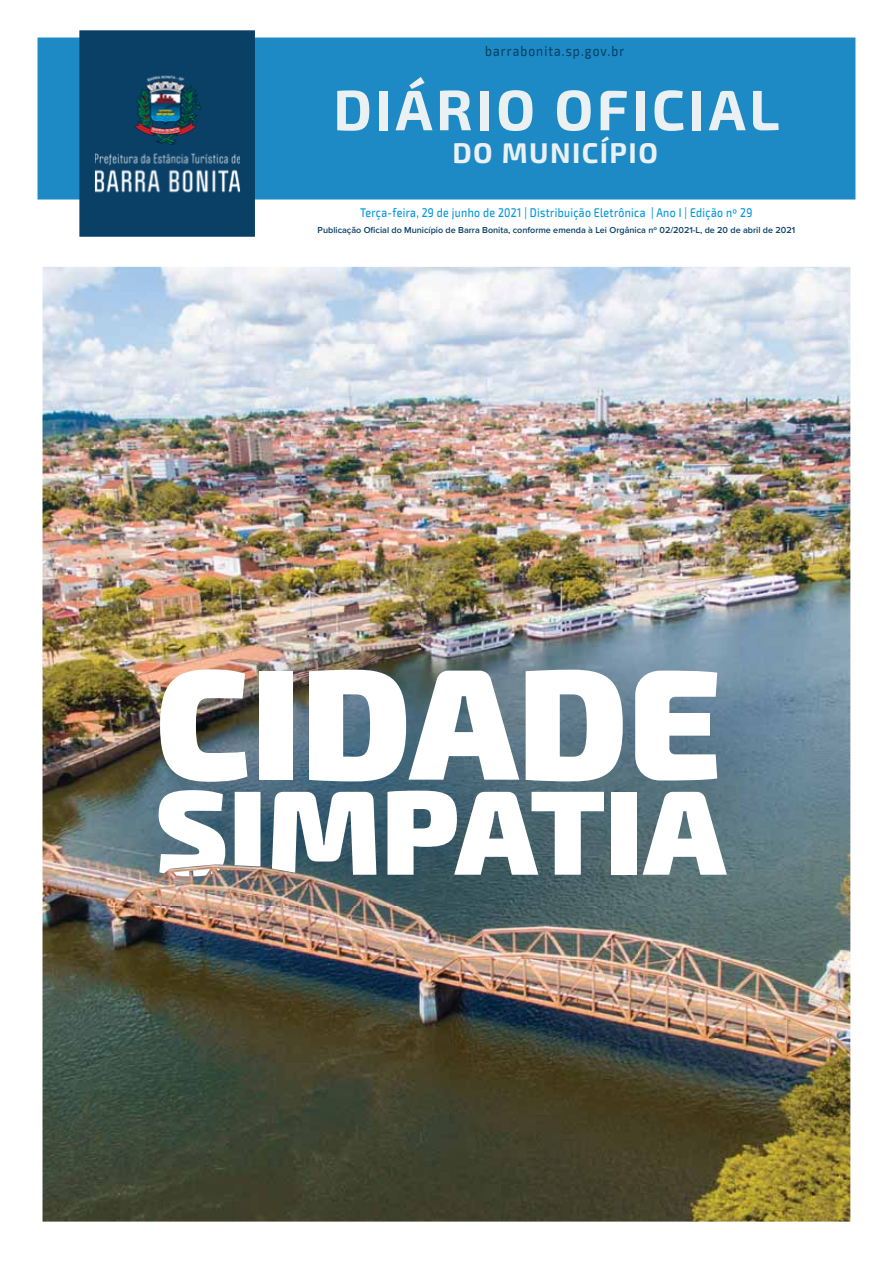
<style>
.page{position:relative;width:893px;height:1263px;background:#fff}
.page>*{position:absolute;margin:0;border:0;box-sizing:border-box;transform-origin:0 0}
.t1{font:700 57px "Exo 2.0";letter-spacing:.06em;color:#ebf0f2}
.t2{font:700 28.5px "Exo 2.0";letter-spacing:.05em;color:#ebf0f2}
.t3{font:500 14.4px "Exo 2.0";letter-spacing:.09em;color:#034468;scale:.83 1}
.t4{font:500 12.6px "Exo 2.0";letter-spacing:.03em;color:#0096db;scale:.83 1}
.t5{font:600 9px "Proxima Nova";color:#0a4066}
</style>
<div class="page">
<div style="left:38px;top:38px;width:817px;height:162px;background:#1d8ac5;border:1px solid #1d8ac5"></div>
<div style="left:79px;top:30px;width:176px;height:207px;background:#0a4066;border:1px solid #0a4066"></div>
<img style="left:95px;top:75px;width:145px;height:118px">
<img style="left:43px;top:267px;width:807px;height:954px">
<img style="left:102px;top:596px;width:692px;height:363px">
<img style="left:160px;top:669px;width:87px;height:113px">
<div style="left:259px;top:671px;width:33px;height:109px;background:#fff"></div>
<svg style="left:526px;top:670px;width:97px;height:111px"></svg>
<svg style="left:635px;top:671px;width:82px;height:109px"></svg>
<svg style="left:309px;top:670px;width:210px;height:111px"></svg>
<svg style="left:387px;top:791px;width:217px;height:84px"></svg>
<div style="left:612px;top:792px;width:25px;height:83px;background:#fff"></div>
<svg style="left:643px;top:792px;width:84px;height:83px"></svg>
<svg style="left:159px;top:790px;width:66px;height:86px"></svg>
<svg style="left:272px;top:792px;width:104px;height:83px"></svg>
<svg style="left:235px;top:792px;width:25px;height:74px"></svg>
<h3 class="t3" style="left:485px;top:43px;width:169px">barrabonita.sp.gov.br</h3>
<h1 class="t1" style="left:333px;top:76px;width:448px">DIÁRIO OFICIAL</h1>
<h2 class="t2" style="left:452px;top:135px;width:207px">DO MUNICÍPIO</h2>
<h3 class="t4" style="left:360px;top:205px;width:474px">Terça-feira, 29 de junho de 2021 | Distribuição Eletrônica | Ano I | Edição nº 29</h3>
<p class="t5" style="left:318px;top:223px;width:479px">Publicação Oficial do Município de Barra Bonita, conforme emenda à Lei Orgânica nº 02/2021-L, de 20 de abril de 2021</p>
</div>
